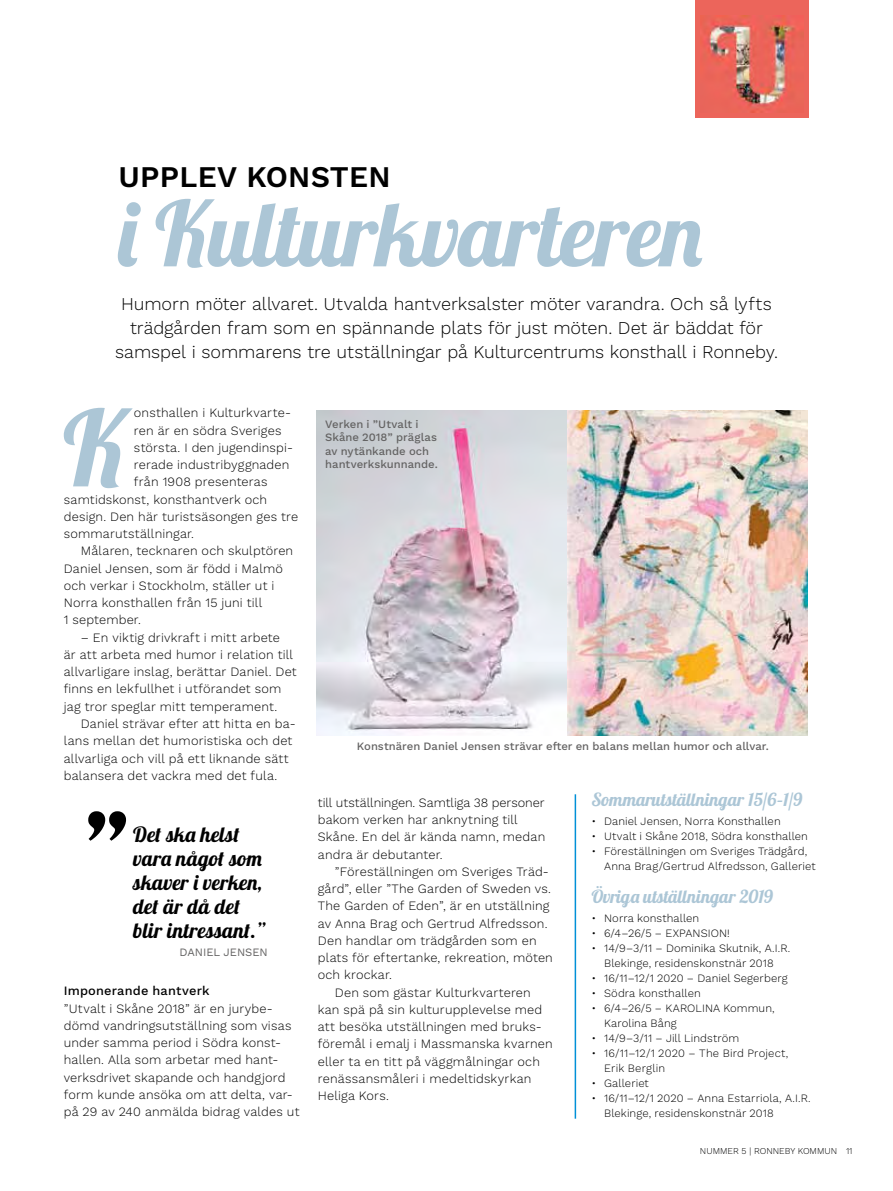
<style>
.page{position:relative;width:893px;height:1191px;background:#fff}
.page>*{position:absolute;margin:0;border:0;box-sizing:border-box;transform-origin:0 0}
.t1{font:104.7px "Lobster";color:#acc6d6}
.t2{font:90px "Lobster";letter-spacing:-.01em;color:#acc6d6}
.t3{font:600 30px "Work Sans";letter-spacing:.01em;color:#000}
.t4{font:21px/24px "Lobster";letter-spacing:.01em;color:#000}
.t5{font:300 18px/24px "Work Sans";letter-spacing:-.005em;color:#000;text-align:center}
.t6{font:18px "Lobster";letter-spacing:-.005em;color:#acc6d6}
.t7{font:300 12.75px/17.2px "Work Sans";letter-spacing:.015em;color:#000}
.t8{font:500 12.75px "Work Sans";letter-spacing:.015em;color:#000}
.t9{font:300 11.25px/15px "Work Sans";letter-spacing:.01em;color:#000}
.t10{font:500 11.25px/13.5px "Work Sans";color:#646363}
.t11{font:11.25px "Work Sans";letter-spacing:-.005em;color:#646363}
.t12{font:300 9px "Work Sans";color:#000}
</style>
<div class="page">
<div style="left:695px;top:0;width:114px;height:118px;background:#ec655b"></div>
<img style="left:701px;top:16px;width:102px;height:97px">
<svg style="left:88px;top:811px;width:38px;height:29px"></svg>
<img style="left:316px;top:410px;width:492px;height:325px">
<hr style="left:575px;top:794px;width:1px;height:324px;background:#0090d7">
<h3 class="t3" style="left:118px;top:159px;width:274px">UPPLEV KONSTEN</h3>
<h2 class="t2" style="left:118px;top:176px;width:589px">i Kulturkvarteren</h2>
<h3 class="t5" style="left:115px;top:293px;width:664px">Humorn möter allvaret. Utvalda hantverksalster möter varandra. Och så lyfts trädgården fram som en spännande plats för just möten. Det är bäddat för samspel i sommarens tre utställningar på Kulturcentrums konsthall i Ronneby.</h3>
<h1 class="t1" style="left:63px;top:382px;width:64px">K</h1>
<p class="t7" style="left:134px;top:405px;width:158px">onsthallen i Kulturkvarte-</p>
<p class="t7" style="left:134px;top:422px;width:149px">ren är en södra Sveriges</p>
<p class="t7" style="left:134px;top:439px;width:161px">största. I den jugendinspi-</p>
<p class="t7" style="left:134px;top:457px;width:157px">rerade industribyggnaden</p>
<p class="t7" style="left:134px;top:474px;width:135px">från 1908 presenteras</p>
<p class="t7" style="left:64px;top:491px;width:205px">samtidskonst, konsthantverk och</p>
<p class="t7" style="left:64px;top:508px;width:236px">design. Den här turistsäsongen ges tre</p>
<p class="t7" style="left:64px;top:526px;width:132px">sommarutställningar.</p>
<p class="t7" style="left:81px;top:543px;width:214px">Målaren, tecknaren och skulptören</p>
<p class="t7" style="left:64px;top:560px;width:221px">Daniel Jensen, som är född i Malmö</p>
<p class="t7" style="left:64px;top:577px;width:212px">och verkar i Stockholm, ställer ut i</p>
<p class="t7" style="left:64px;top:595px;width:200px">Norra konsthallen från 15 juni till</p>
<p class="t7" style="left:64px;top:612px;width:79px">1 september.</p>
<p class="t7" style="left:64px;top:629px;width:234px;text-indent:17px">– En viktig drivkraft i mitt arbete<br>är att arbeta med humor i relation till allvarligare inslag, berättar Daniel. Det finns en lekfullhet i utförandet som jag tror speglar mitt temperament.</p>
<p class="t7" style="left:64px;top:715px;width:233px;text-indent:17px">Daniel strävar efter att hitta en ba&shy;lans mellan det humoristiska och det allvarliga och vill på ett liknande sätt balansera det vackra med det fula.</p>
<h3 class="t4" style="left:133px;top:822px;width:134px">Det ska helst vara något som skaver i verken, det är då det blir intressant.”</h3>
<p class="t11" style="left:180px;top:945px;width:90px">DANIEL JENSEN</p>
<p class="t8" style="left:64px;top:983px;width:147px">Imponerande hantverk</p>
<p class="t7" style="left:64px;top:1000px;width:237px">”Utvalt i Skåne 2018” är en jurybe&shy;dömd vandringsutställning som visas under samma period i Södra konst&shy;hallen. Alla som arbetar med hant&shy;verksdrivet skapande och handgjord form kunde ansöka om att delta, var&shy;på 29 av 240 anmälda bidrag valdes ut</p>
<p class="t10" style="left:325px;top:417px;width:114px">Verken i ”Utvalt i<br>Skåne 2018” präglas av nytänkande och hantverkskunnande.</p>
<p class="t10" style="left:357px;top:740px;width:413px">Konstnären Daniel Jensen strävar efter en balans mellan humor och allvar.</p>
<p class="t7" style="left:318px;top:794px;width:229px">till utställningen. Samtliga 38 personer bakom verken har anknytning till<br>Skåne. En del är kända namn, medan andra är debutanter.</p>
<p class="t7" style="left:335px;top:863px;width:215px">”Föreställningen om Sveriges Träd-</p>
<p class="t7" style="left:318px;top:880px;width:235px">gård”, eller ”The Garden of Sweden vs.</p>
<p class="t7" style="left:318px;top:898px;width:233px">The Garden of Eden”, är en utställning</p>
<p class="t7" style="left:318px;top:915px;width:231px">av Anna Brag och Gertrud Alfredsson.</p>
<p class="t7" style="left:318px;top:932px;width:220px">Den handlar om trädgården som en</p>
<p class="t7" style="left:318px;top:949px;width:237px">plats för eftertanke, rekreation, möten</p>
<p class="t7" style="left:318px;top:967px;width:76px">och krockar.</p>
<p class="t7" style="left:335px;top:984px;width:198px">Den som gästar Kulturkvarteren</p>
<p class="t7" style="left:318px;top:1001px;width:226px">kan spä på sin kulturupplevelse med</p>
<p class="t7" style="left:318px;top:1018px;width:226px">att besöka utställningen med bruks-</p>
<p class="t7" style="left:318px;top:1036px;width:236px">föremål i emalj i Massmanska kvarnen</p>
<p class="t7" style="left:318px;top:1053px;width:224px">eller ta en titt på väggmålningar och</p>
<p class="t7" style="left:318px;top:1070px;width:215px">renässansmåleri i medeltidskyrkan</p>
<p class="t7" style="left:318px;top:1087px;width:73px">Heliga Kors.</p>
<h3 class="t6" style="left:591px;top:788px;width:212px">Sommarutställningar 15/6–1/9</h3>
<p class="t9" style="left:591px;top:814px;width:191px">• Daniel Jensen, Norra Konsthallen</p>
<p class="t9" style="left:591px;top:829px;width:218px">• Utvalt i Skåne 2018, Södra konsthallen</p>
<p class="t9" style="left:604px;top:844px;width:213px;text-indent:-13px">• Föreställningen om Sveriges Trädgård,<br>Anna Brag/Gertrud Alfredsson, Galleriet</p>
<h3 class="t6" style="left:591px;top:884px;width:183px">Övriga utställningar 2019</h3>
<p class="t9" style="left:591px;top:911px;width:109px">• Norra konsthallen</p>
<p class="t9" style="left:591px;top:926px;width:140px">• 6/4–26/5 – EXPANSION!</p>
<p class="t9" style="left:591px;top:941px;width:200px;text-align:center">• 14/9–3/11 – Dominika Skutnik, A.I.R.<br>Blekinge, residenskonstnär 2018</p>
<p class="t9" style="left:591px;top:971px;width:198px">• 16/11–12/1 2020 – Daniel Segerberg</p>
<p class="t9" style="left:591px;top:986px;width:111px">• Södra konsthallen</p>
<p class="t9" style="left:604px;top:1001px;width:172px;text-indent:-13px">• 6/4–26/5 – KAROLINA Kommun,<br>Karolina Bång</p>
<p class="t9" style="left:591px;top:1031px;width:149px">• 14/9–3/11 – Jill Lindström</p>
<p class="t9" style="left:604px;top:1046px;width:186px;text-indent:-13px">• 16/11–12/1 2020 – The Bird Project,<br>Erik Berglin</p>
<p class="t9" style="left:591px;top:1076px;width:59px">• Galleriet</p>
<p class="t9" style="left:604px;top:1091px;width:208px;text-indent:-13px">• 16/11–12/1 2020 – Anna Estarriola, A.I.R.<br>Blekinge, residenskonstnär 2018</p>
<p class="t12" style="left:700px;top:1145px;width:154px">NUMMER 5 | RONNEBY KOMMUN 11</p>
</div>
